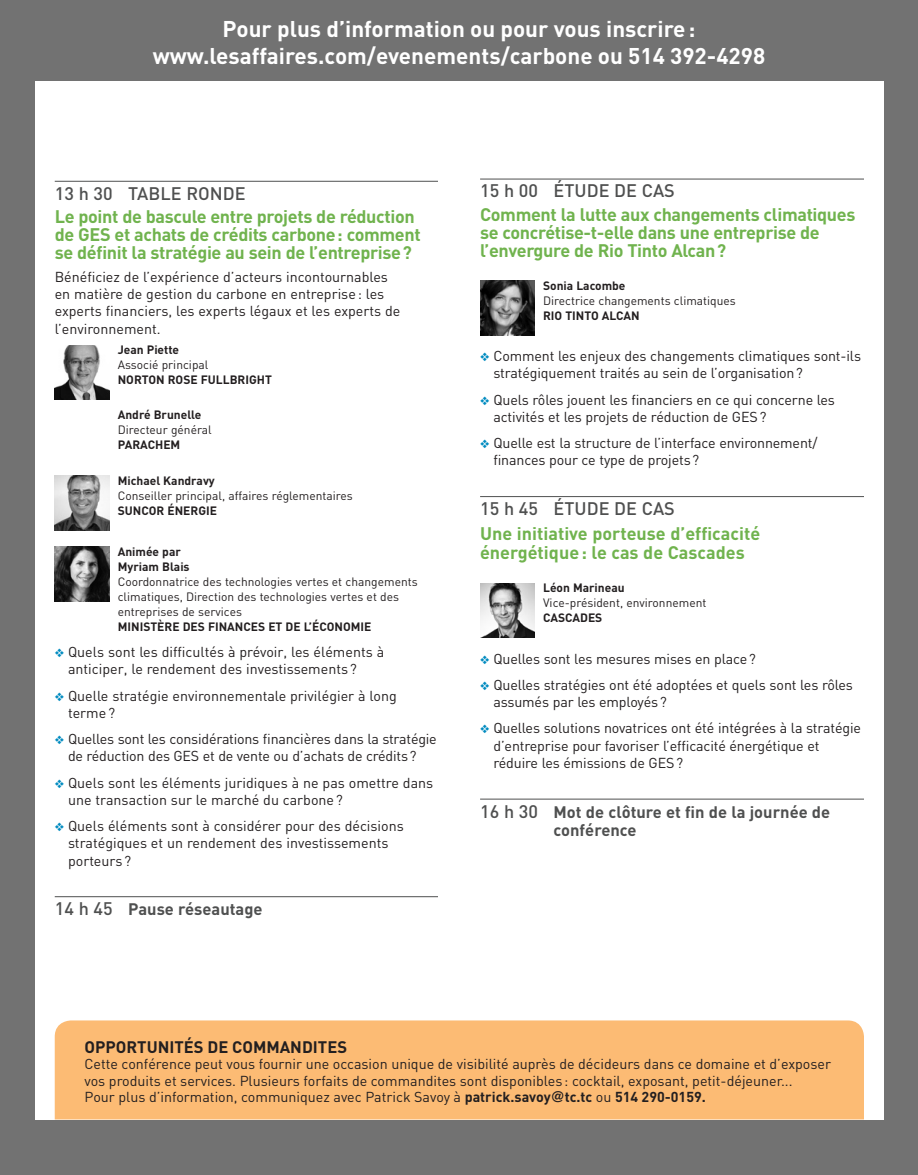
<style>
.page{position:relative;width:918px;height:1175px;background:#fff}
.page>*{position:absolute;margin:0;border:0;box-sizing:border-box;transform-origin:0 0}
.t1{font:700 22.5px/27px "DIN";color:#fff;text-align:center}
.conf_s-t_HEURE{font:700 18px/18px "DIN";letter-spacing:-.02em;color:#70b34e}
.conf_s-t_HEURE-2{font:700 18px/19.5px "DIN";color:#70b34e}
.conf_s-t_HEURE-3{font:500 18px "DIN";color:#4f5050}
.conf_s-t_HEURE-4{font:700 16.5px/18px "DIN";color:#4f5050}
.t2{font:700 16.5px "DIN";color:#231f20}
.conf_1ère_ligne_boul{font:14.25px/17.2px "DIN";letter-spacing:-.01em;color:#231f20}
.conf_titre_conférenc{font:14.25px/17.2px "DIN";color:#231f20}
.conf_titre_conférenc-2{font:12px/15px "DIN";color:#231f20}
.conf_titre_conférenc-3{font:700 12px/15px "DIN";color:#231f20}
.conf_1ère_ligne_boul-2{font:700 12px "DIN";color:#231f20}
.conf_conférencier{font:700 12px "DIN";color:#231f20}
.s1{font-weight:400}
.s2{font-weight:700}
.s3{color:#008bc0}
.s4{font-weight:500;font-size:18px}
.s5{font-family:"Helvetica";font-weight:700}
</style>
<div class="page">
<div style="left:0;top:0;width:918px;height:1174px;background:#727272"></div>
<div style="left:0;top:81px;width:883px;height:1038px;background:#fff"></div>
<hr style="left:55px;top:181px;width:383px;height:1px;background:#4f5050">
<hr style="left:55px;top:896px;width:383px;height:1px;background:#4f5050">
<img style="left:55px;top:345px;width:54px;height:54px">
<img style="left:55px;top:476px;width:54px;height:54px">
<img style="left:55px;top:547px;width:54px;height:54px">
<hr style="left:480px;top:179px;width:384px;height:1px;background:#4f5050">
<hr style="left:480px;top:496px;width:384px;height:1px;background:#4f5050">
<hr style="left:480px;top:798px;width:384px;height:1px;background:#4f5050">
<img style="left:480px;top:281px;width:54px;height:54px">
<img style="left:480px;top:583px;width:54px;height:55px">
<div style="left:55px;top:1020px;width:809px;height:99px;background:#fcbb74"></div>
<div style="left:0;top:75px;width:35px;height:1053px;background:#727272"></div>
<p class="t1" style="left:153px;top:15px;width:614px">Pour plus d’information ou pour vous inscrire: www.lesaffaires.com/evenements/carbone ou 514 392-4298</p>
<p class="conf_s-t_HEURE-3" style="left:55px;top:182px;width:192px">13 h 30 TABLE RONDE</p>
<p class="conf_s-t_HEURE" style="left:55px;top:207px;width:367px">Le point de bascule entre projets de réduction de GES et achats de crédits carbone: comment se définit la stratégie au sein de l’entreprise?</p>
<p class="conf_1ère_ligne_boul" style="left:55px;top:268px;width:347px">Bénéficiez de l’expérience d’acteurs incontournables en matière de gestion du carbone en entreprise: les experts financiers, les experts légaux et les experts de l’environnement.</p>
<p class="conf_1ère_ligne_boul-2" style="left:118px;top:342px;width:63px">Jean Piette</p>
<p class="conf_titre_conférenc-3" style="left:118px;top:356px;width:156px"><span class="s1">Associé principal<br></span>NORTON ROSE FULLBRIGHT</p>
<p class="conf_titre_conférenc-3" style="left:118px;top:407px;width:85px">André Brunelle</p>
<p class="conf_titre_conférenc-2" style="left:118px;top:422px;width:96px">Directeur général<br><span class="s2">PARACHEM</span></p>
<p class="conf_titre_conférenc-3" style="left:118px;top:472px;width:99px">Michael Kandravy</p>
<p class="conf_titre_conférenc-2" style="left:118px;top:488px;width:236px">Conseiller principal, affaires réglementaires<br><span class="s2">SUNCOR ÉNERGIE</span></p>
<p class="conf_1ère_ligne_boul-2" style="left:118px;top:543px;width:65px">Animée par</p>
<p class="conf_1ère_ligne_boul-2" style="left:118px;top:558px;width:73px">Myriam Blais</p>
<p class="conf_titre_conférenc-2" style="left:118px;top:573px;width:301px">Coordonnatrice des technologies vertes et changements climatiques, Direction des technologies vertes et des entreprises de services<br><span class="s2">MINISTÈRE DES FINANCES ET DE L’ÉCONOMIE</span></p>
<p class="conf_titre_conférenc" style="left:68px;top:643px;width:318px;text-indent:-13px"><span class="s3">❖</span> Quels sont les difficultés à prévoir, les éléments à anticiper, le rendement des investissements ?</p>
<p class="conf_titre_conférenc" style="left:68px;top:686px;width:330px;text-indent:-13px"><span class="s3">❖</span> Quelle stratégie environnementale privilégier à long terme?</p>
<p class="conf_titre_conférenc" style="left:55px;top:730px;width:384px;text-align:center"><span class="s3">❖</span> Quelles sont les considérations financières dans la stratégie de réduction des GES et de vente ou d’achats de crédits?</p>
<p class="conf_titre_conférenc" style="left:68px;top:773px;width:367px;text-indent:-13px"><span class="s3">❖</span> Quels sont les éléments juridiques à ne pas omettre dans une transaction sur le marché du carbone?</p>
<p class="conf_titre_conférenc" style="left:68px;top:817px;width:337px;text-indent:-13px"><span class="s3">❖</span> Quels éléments sont à considérer pour des décisions stratégiques et un rendement des investissements porteurs ?</p>
<p class="conf_s-t_HEURE-4" style="left:55px;top:899px;width:209px"><span class="s4">14 h 45</span> Pause réseautage</p>
<p class="conf_s-t_HEURE-3" style="left:480px;top:179px;width:196px">15 h 00 ÉTUDE DE CAS</p>
<p class="conf_s-t_HEURE" style="left:480px;top:204px;width:377px">Comment la lutte aux changements climatiques se concrétise-t-elle dans une entreprise de l’envergure de Rio Tinto Alcan?</p>
<p class="conf_conférencier" style="left:543px;top:278px;width:84px">Sonia Lacombe</p>
<p class="conf_titre_conférenc-2" style="left:543px;top:293px;width:194px">Directrice changements climatiques<br><span class="s2">RIO TINTO ALCAN</span></p>
<p class="conf_1ère_ligne_boul" style="left:493px;top:347px;width:369px;text-indent:-13px"><span class="s3">❖</span> Comment les enjeux des changements climatiques sont-ils stratégiquement traités au sein de l’organisation?</p>
<p class="conf_1ère_ligne_boul" style="left:493px;top:390px;width:343px;text-indent:-13px"><span class="s3">❖</span> Quels rôles jouent les financiers en ce qui concerne les activités et les projets de réduction de GES?</p>
<p class="conf_1ère_ligne_boul" style="left:493px;top:434px;width:326px;text-indent:-13px"><span class="s3">❖</span> Quelle est la structure de l’interface environnement/ finances pour ce type de projets?</p>
<p class="conf_s-t_HEURE-3" style="left:480px;top:497px;width:196px">15 h 45 ÉTUDE DE CAS</p>
<p class="conf_s-t_HEURE-2" style="left:480px;top:523px;width:282px">Une initiative porteuse d’efficacité énergétique: le cas de Cascades</p>
<p class="conf_conférencier" style="left:543px;top:580px;width:83px">Léon Marineau</p>
<p class="conf_titre_conférenc-2" style="left:543px;top:595px;width:165px">Vice-président, environnement<br><span class="s2">CASCADES</span></p>
<p class="conf_1ère_ligne_boul" style="left:480px;top:649px;width:277px"><span class="s3">❖</span> Quelles sont les mesures mises en place?</p>
<p class="conf_1ère_ligne_boul" style="left:493px;top:676px;width:361px;text-indent:-13px"><span class="s3">❖</span> Quelles stratégies ont été adoptées et quels sont les rôles assumés par les employés?</p>
<p class="conf_1ère_ligne_boul" style="left:493px;top:719px;width:369px;text-indent:-13px"><span class="s3">❖</span> Quelles solutions novatrices ont été intégrées à la stratégie d’entreprise pour favoriser l’efficacité énergétique et réduire les émissions de GES?</p>
<p class="conf_s-t_HEURE-4" style="left:554px;top:801px;width:278px;text-indent:-74px"><span class="s4">16 h 30</span> Mot de clôture et fin de la journée de conférence</p>
<p class="t2" style="left:85px;top:1036px;width:264px">OPPORTUNITÉS DE COMMANDITES</p>
<p class="conf_1ère_ligne_boul" style="left:85px;top:1055px;width:748px">Cette conférence peut vous fournir une occasion unique de visibilité auprès de décideurs dans ce domaine et d’exposer</p>
<p class="conf_1ère_ligne_boul" style="left:85px;top:1071px;width:710px">vos produits et services. Plusieurs forfaits de commandites sont disponibles : cocktail, exposant, petit-déjeuner...</p>
<p class="conf_1ère_ligne_boul" style="left:85px;top:1088px;width:623px">Pour plus d’information, communiquez avec Patrick Savoy à <span class="s2">patrick.savoy</span><span class="s5">@</span><span class="s2">tc.tc</span> ou <span class="s2">514 290-0159.</span></p>
</div>
